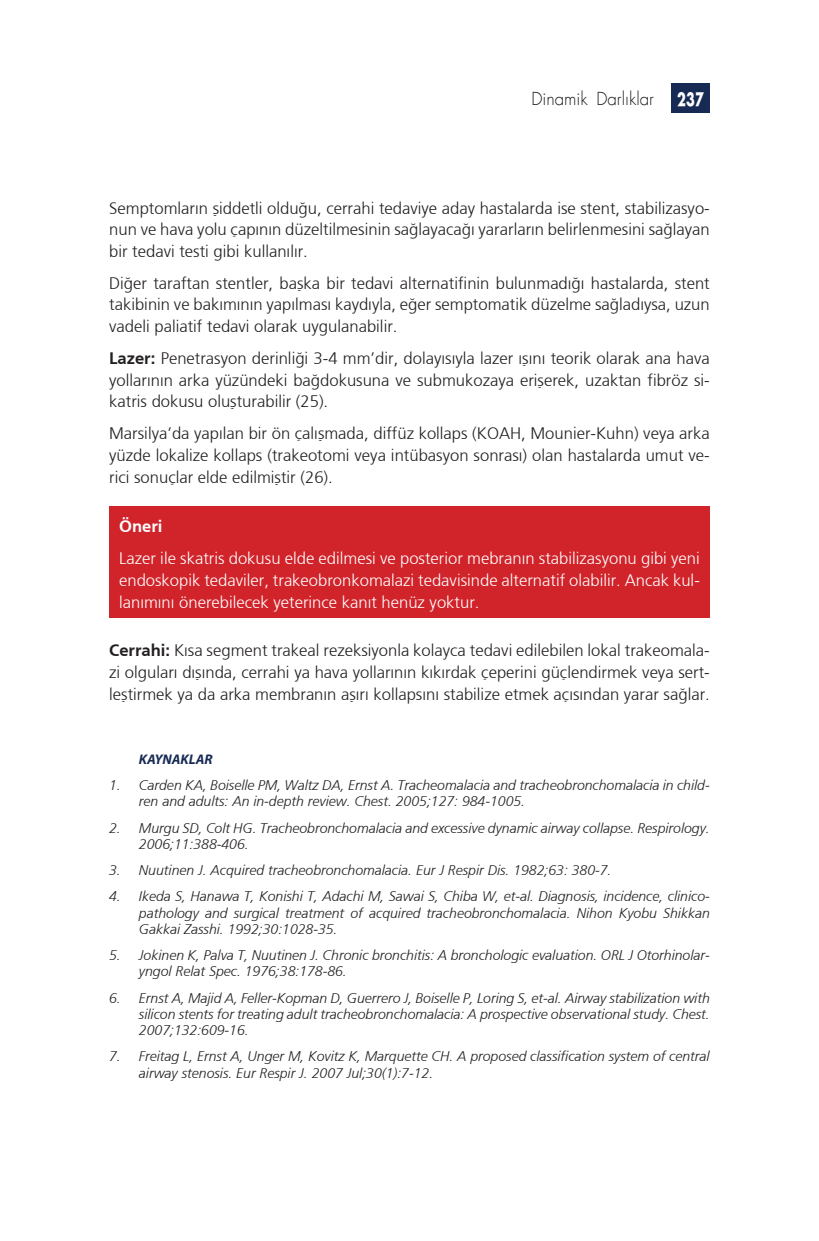
<style>
.page{position:relative;width:819px;height:1241px;background:#fff}
.page>*{position:absolute;margin:0;border:0;box-sizing:border-box;transform-origin:0 0}
.t1{font:700 17.85px "Futura";color:#fff;scale:.72 1}
.t2{font:300 17.5px "Futura";color:#231f20}
.t3{font:300 16.62px/21.7px "Frutiger";color:#231f20;text-align:justify}
.t4{font:300 16.62px/31.8px "Frutiger";color:#fff}
.t5{font:italic 300 14px/16.3px "Frutiger";color:#231f20}
.t6{font:italic 700 14px "Myriad Pro";color:#172a54}
.s1{font-weight:700}
</style>
<div class="page">
<div style="left:671px;top:83px;width:38px;height:30px;background:#172a54"></div>
<div style="left:109px;top:506px;width:600px;height:111px;background:#d1232a"></div>
<p class="t2" style="left:531px;top:87px;width:124px">Dinamik Darlıklar</p>
<p class="t1" style="left:677px;top:86px;width:38px">237</p>
<p class="t3" style="left:109px;top:197px;width:602px">Semptomların şiddetli olduğu, cerrahi tedaviye aday hastalarda ise stent, stabilizasyo&shy;nun ve hava yolu çapının düzeltilmesinin sağlayacağı yararların belirlenmesini sağlayan bir tedavi testi gibi kullanılır.</p>
<p class="t3" style="left:109px;top:272px;width:602px">Diğer taraftan stentler, başka bir tedavi alternatifinin bulunmadığı hastalarda, stent takibinin ve bakımının yapılması kaydıyla, eğer semptomatik düzelme sağladıysa, uzun vadeli paliatif tedavi olarak uygulanabilir.</p>
<p class="t3" style="left:109px;top:347px;width:602px"><span class="s1">Lazer:</span> Penetrasyon derinliği 3-4 mm’dir, dolayısıyla lazer ışını teorik olarak ana hava yollarının arka yüzündeki bağdokusuna ve submukozaya erişerek, uzaktan fibröz si&shy;katris dokusu oluşturabilir (25).</p>
<p class="t3" style="left:109px;top:422px;width:602px">Marsilya’da yapılan bir ön çalışmada, diffüz kollaps (KOAH, Mounier-Kuhn) veya arka yüzde lokalize kollaps (trakeotomi veya intübasyon sonrası) olan hastalarda umut ve&shy;rici sonuçlar elde edilmiştir (26).</p>
<p class="t4" style="left:119px;top:510px;width:582px"><span class="s1">Öneri<br></span>Lazer ile skatris dokusu elde edilmesi ve posterior mebranın stabilizasyonu gibi yeni</p>
<p class="t4" style="left:119px;top:569px;width:582px;line-height:21.9px">endoskopik tedaviler, trakeobronkomalazi tedavisinde alternatif olabilir. Ancak kul&shy;lanımını önerebilecek yeterince kanıt henüz yoktur.</p>
<p class="t3" style="left:109px;top:639px;width:602px"><span class="s1">Cerrahi:</span> Kısa segment trakeal rezeksiyonla kolayca tedavi edilebilen lokal trakeomala&shy;zi olguları dışında, cerrahi ya hava yollarının kıkırdak çeperini güçlendirmek veya sert&shy;leştirmek ya da arka membranın aşırı kollapsını stabilize etmek açısından yarar sağlar.</p>
<p class="t6" style="left:139px;top:749px;width:75px">KAYNAKLAR</p>
<p class="t5" style="left:139px;top:777px;width:572px;text-indent:-30px">1. Carden KA, Boiselle PM, Waltz DA, Ernst A. Tracheomalacia and tracheobronchomalacia in child&shy;ren and adults: An in-depth review. Chest. 2005;127: 984-1005.</p>
<p class="t5" style="left:139px;top:819px;width:572px;text-indent:-30px">2. Murgu SD, Colt HG. Tracheobronchomalacia and excessive dynamic airway collapse. Respirology.<br>2006;11:388-406.</p>
<p class="t5" style="left:109px;top:861px;width:504px">3. Nuutinen J. Acquired tracheobronchomalacia. Eur J Respir Dis. 1982;63: 380-7.</p>
<p class="t5" style="left:139px;top:888px;width:572px;text-align:justify;text-indent:-30px">4. Ikeda S, Hanawa T, Konishi T, Adachi M, Sawai S, Chiba W, et-al. Diagnosis, incidence, clinico&shy;pathology and surgical treatment of acquired tracheobronchomalacia. Nihon Kyobu Shikkan Gakkai Zasshi. 1992;30:1028-35.</p>
<p class="t5" style="left:139px;top:946px;width:572px;text-indent:-30px">5. Jokinen K, Palva T, Nuutinen J. Chronic bronchitis: A bronchologic evaluation. ORL J Otorhinolar&shy;yngol Relat Spec. 1976;38:178-86.</p>
<p class="t5" style="left:139px;top:989px;width:572px;text-align:justify;text-indent:-30px">6. Ernst A, Majid A, Feller-Kopman D, Guerrero J, Boiselle P, Loring S, et-al. Airway stabilization with silicon stents for treating adult tracheobronchomalacia: A prospective observational study. Chest.<br>2007;132:609-16.</p>
<p class="t5" style="left:139px;top:1048px;width:572px;text-indent:-30px">7. Freitag L, Ernst A, Unger M, Kovitz K, Marquette CH. A proposed classification system of central airway stenosis. Eur Respir J. 2007 Jul;30(1):7-12.</p>
</div>
